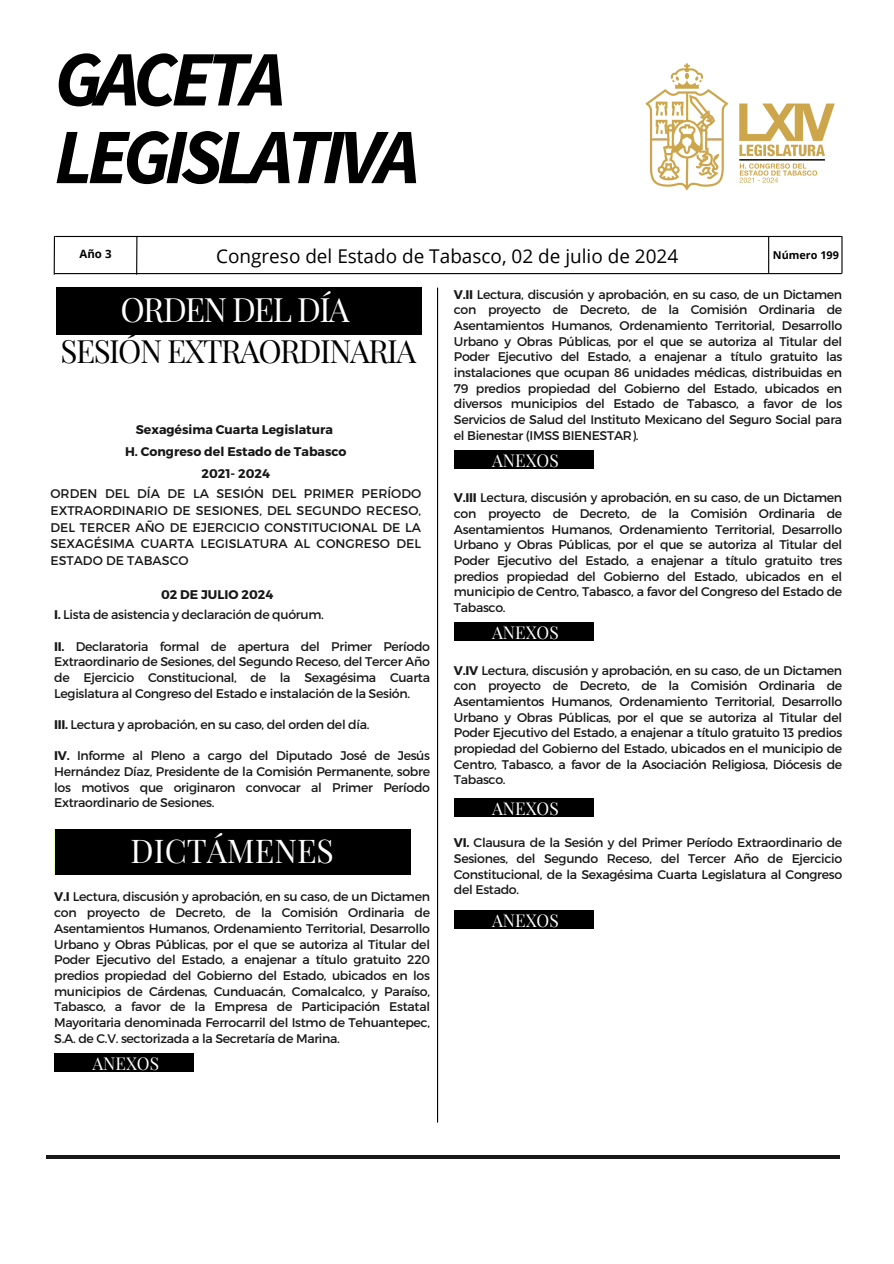
<style>
.page{position:relative;width:894px;height:1264px;background:#fff}
.page>*{position:absolute;margin:0;border:0;box-sizing:border-box;transform-origin:0 0}
.t1{font:italic 700 78.45px/77.7px "Source Sans Pro";letter-spacing:-.08em;color:#000}
.t2{font:32.85px "Playfair Display";letter-spacing:-.05em;color:#fff}
.t3{font:32.1px "Playfair Display";color:#fff}
.t4{font:31.35px "Playfair Display";letter-spacing:-.05em;color:#000}
.t5{font:18.9px "Open Sans";color:#000}
.t6{font:17.25px "Playfair Display";color:#fff}
.t7{font:12.6px/15.6px "Montserrat";letter-spacing:-.025em;color:#181818;text-align:justify}
.t8{font:700 12.6px "Montserrat";color:#181818}
.t9{font:700 11.4px "Open Sans";color:#000}
.t10{font:700 10.8px "Open Sans";color:#000}
.s1{font-weight:700}
</style>
<div class="page">
<hr style="left:437px;top:288px;width:1px;height:834px;background:#000">
<hr style="left:46px;top:1155px;width:793px;height:3px;background:#181818">
<img style="left:645px;top:63px;width:190px;height:128px">
<div style="left:57px;top:288px;width:364px;height:46px;background:#000"></div>
<hr style="left:56px;top:236px;width:785px;height:1px;background:#000">
<hr style="left:55px;top:273px;width:786px;height:1px;background:#000">
<hr style="left:54px;top:236px;width:1px;height:38px;background:#000">
<hr style="left:841px;top:236px;width:1px;height:37px;background:#000">
<hr style="left:136px;top:236px;width:1px;height:38px;background:#000">
<hr style="left:767px;top:236px;width:2px;height:36px;background:#000">
<div style="left:55px;top:829px;width:355px;height:45px;background:#000"></div>
<div style="left:54px;top:1053px;width:140px;height:18px;background:#000"></div>
<div style="left:454px;top:450px;width:139px;height:18px;background:#000"></div>
<div style="left:454px;top:622px;width:139px;height:18px;background:#000"></div>
<div style="left:454px;top:910px;width:139px;height:18px;background:#000"></div>
<div style="left:454px;top:798px;width:139px;height:18px;background:#000"></div>
<p class="t1" style="left:54px;top:39px;width:366px">GACETA<br>LEGISLATIVA</p>
<p class="t9" style="left:79px;top:246px;width:33px">Año 3</p>
<p class="t5" style="left:216px;top:243px;width:463px">Congreso del Estado de Tabasco, 02 de julio de 2024</p>
<p class="t10" style="left:772px;top:247px;width:67px">Número 199</p>
<p class="t2" style="left:120px;top:286px;width:231px">ORDEN DEL DÍA</p>
<p class="t4" style="left:61px;top:329px;width:357px">SESIÓN EXTRAORDINARIA</p>
<p class="t8" style="left:136px;top:422px;width:199px">Sexagésima Cuarta Legislatura</p>
<p class="t8" style="left:125px;top:444px;width:223px">H. Congreso del Estado de Tabasco</p>
<p class="t8" style="left:201px;top:465px;width:70px">2021- 2024</p>
<p class="t7" style="left:50px;top:485px;width:372px;line-height:16.6px">ORDEN DEL DÍA DE LA SESIÓN DEL PRIMER PERÍODO EXTRAORDINARIO DE SESIONES, DEL SEGUNDO RECESO, DEL TERCER AÑO DE EJERCICIO CONSTITUCIONAL DE LA SEXAGÉSIMA CUARTA LEGISLATURA AL CONGRESO DEL ESTADO DE TABASCO</p>
<h5 class="t8" style="left:161px;top:586px;width:114px">02 DE JULIO 2024</h5>
<h1 class="t7" style="left:54px;top:606px;width:271px"><span class="s1">I.</span> Lista de asistencia y declaración de quórum.</h1>
<p class="t7" style="left:54px;top:637px;width:377px"><span class="s1">II.</span> Declaratoria formal de apertura del Primer Período Extraordinario de Sesiones, del Segundo Receso, del Tercer Año de Ejercicio Constitucional, de la Sexagésima Cuarta Legislatura al Congreso del Estado e instalación de la Sesión.</p>
<h4 class="t7" style="left:54px;top:716px;width:317px"><span class="s1">III.</span> Lectura y aprobación, en su caso, del orden del día.</h4>
<h6 class="t7" style="left:54px;top:747px;width:377px"><span class="s1">IV.</span> Informe al Pleno a cargo del Diputado José de Jesús Hernández Díaz, Presidente de la Comisión Permanente, sobre los motivos que originaron convocar al Primer Período Extraordinario de Sesiones.</h6>
<p class="t3" style="left:131px;top:828px;width:205px">DICTÁMENES</p>
<p class="t7" style="left:54px;top:888px;width:377px"><span class="s1">V.I</span> Lectura, discusión y aprobación, en su caso, de un Dictamen con proyecto de Decreto, de la Comisión Ordinaria de Asentamientos Humanos, Ordenamiento Territorial, Desarrollo Urbano y Obras Públicas, por el que se autoriza al Titular del Poder Ejecutivo del Estado, a enajenar a título gratuito 220 predios propiedad del Gobierno del Estado, ubicados en los municipios de Cárdenas, Cunduacán, Comalcalco, y Paraíso, Tabasco, a favor de la Empresa de Participación Estatal Mayoritaria denominada Ferrocarril del Istmo de Tehuantepec, S.A. de C.V. sectorizada a la Secretaría de Marina.</p>
<p class="t6" style="left:92px;top:1051px;width:68px">ANEXOS</p>
<h2 class="t7" style="left:454px;top:286px;width:390px"><span class="s1">V.II</span> Lectura, discusión y aprobación, en su caso, de un Dictamen con proyecto de Decreto, de la Comisión Ordinaria de Asentamientos Humanos, Ordenamiento Territorial, Desarrollo Urbano y Obras Públicas, por el que se autoriza al Titular del Poder Ejecutivo del Estado, a enajenar a título gratuito las instalaciones que ocupan 86 unidades médicas, distribuidas en 79 predios propiedad del Gobierno del Estado, ubicados en diversos municipios del Estado de Tabasco, a favor de los Servicios de Salud del Instituto Mexicano del Seguro Social para el Bienestar (IMSS BIENESTAR).</h2>
<p class="t6" style="left:492px;top:448px;width:68px">ANEXOS</p>
<h3 class="t7" style="left:454px;top:489px;width:390px"><span class="s1">V.III</span> Lectura, discusión y aprobación, en su caso, de un Dictamen con proyecto de Decreto, de la Comisión Ordinaria de Asentamientos Humanos, Ordenamiento Territorial, Desarrollo Urbano y Obras Públicas, por el que se autoriza al Titular del Poder Ejecutivo del Estado, a enajenar a título gratuito tres predios propiedad del Gobierno del Estado, ubicados en el municipio de Centro, Tabasco, a favor del Congreso del Estado de Tabasco.</h3>
<p class="t6" style="left:492px;top:620px;width:68px">ANEXOS</p>
<p class="t7" style="left:454px;top:662px;width:390px"><span class="s1">V.IV</span> Lectura, discusión y aprobación, en su caso, de un Dictamen con proyecto de Decreto, de la Comisión Ordinaria de Asentamientos Humanos, Ordenamiento Territorial, Desarrollo Urbano y Obras Públicas, por el que se autoriza al Titular del Poder Ejecutivo del Estado, a enajenar a título gratuito 13 predios propiedad del Gobierno del Estado, ubicados en el municipio de Centro, Tabasco, a favor de la Asociación Religiosa, Diócesis de Tabasco.</p>
<h3 class="t6" style="left:492px;top:796px;width:68px">ANEXOS</h3>
<p class="t7" style="left:454px;top:834px;width:390px"><span class="s1">VI.</span> Clausura de la Sesión y del Primer Período Extraordinario de Sesiones, del Segundo Receso, del Tercer Año de Ejercicio Constitucional, de la Sexagésima Cuarta Legislatura al Congreso del Estado.</p>
<p class="t6" style="left:492px;top:907px;width:68px">ANEXOS</p>
</div>
